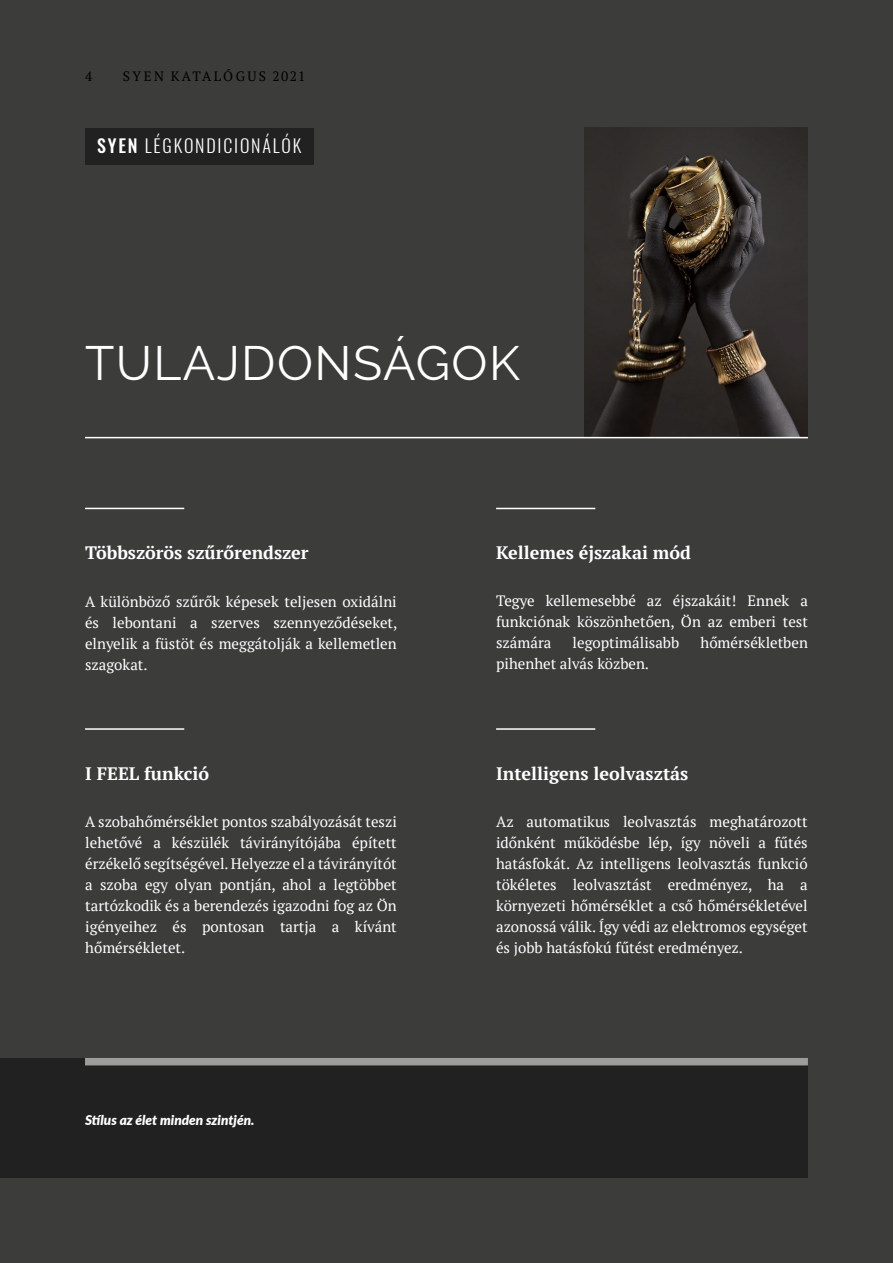
<style>
.page{position:relative;width:893px;height:1263px;background:#3c3c3b}
.page>*{position:absolute;margin:0;border:0;box-sizing:border-box;transform-origin:0 0}
.t1{font:48px "Raleway";letter-spacing:.03em;color:#fff}
.Image_Description{font:700 18px "PT Serif";color:#fff}
.t2{font:300 18px "Oswald";letter-spacing:.1em;color:#fff}
.Image_Description-2{font:15px/21px "PT Serif";color:#fff;text-align:justify}
.t3{font:italic 900 13.5px "Lato";color:#fff}
.t4{font:13.5px "PT Serif";letter-spacing:.17em;color:#000}
.s1{font-weight:500}
</style>
<div class="page">
<img style="left:584px;top:128px;width:224px;height:309px">
<hr style="left:85px;top:437px;width:723px;height:1px;background:#fff">
<hr style="left:85px;top:508px;width:99px;height:1px;background:#fff">
<hr style="left:85px;top:728px;width:99px;height:2px;background:#fff">
<hr style="left:496px;top:728px;width:99px;height:2px;background:#fff">
<hr style="left:496px;top:508px;width:99px;height:1px;background:#fff">
<div style="left:0;top:1058px;width:808px;height:120px;background:#212121"></div>
<div style="left:85px;top:1058px;width:723px;height:7px;background:#9d9d9c"></div>
<div style="left:85px;top:128px;width:228px;height:36px;background:#212121"></div>
<p class="t4" style="left:85px;top:68px;width:9px">4</p>
<p class="t4" style="left:123px;top:68px;width:184px">SYEN KATALÓGUS 2021</p>
<p class="t2" style="left:97px;top:134px;width:206px"><span class="s1">SYEN</span> LÉGKONDICIONÁLÓK</p>
<p class="t1" style="left:85px;top:335px;width:436px">TULAJDONSÁGOK</p>
<p class="Image_Description" style="left:496px;top:540px;width:196px">Kellemes éjszakai mód</p>
<p class="Image_Description" style="left:85px;top:541px;width:225px">Többszörös szűrőrendszer</p>
<p class="Image_Description-2" style="left:85px;top:591px;width:314px">A különböző szűrők képesek teljesen oxidálni és lebontani a szerves szennyeződéseket, elnyelik a füstöt és meggátolják a kellemetlen szagokat.</p>
<p class="Image_Description-2" style="left:496px;top:590px;width:313px">Tegye kellemesebbé az éjszakáit! Ennek a funkciónak köszönhetően, Ön az emberi test számára</p>
<p class="Image_Description-2" style="left:573px;top:632px;width:108px">legoptimálisabb</p>
<p class="Image_Description-2" style="left:700px;top:632px;width:109px">hőmérsékletben</p>
<p class="Image_Description-2" style="left:496px;top:653px;width:155px">pihenhet alvás közben.</p>
<p class="Image_Description" style="left:85px;top:761px;width:126px">I FEEL funkció</p>
<p class="Image_Description" style="left:496px;top:762px;width:194px">Intelligens leolvasztás</p>
<p class="Image_Description-2" style="left:496px;top:811px;width:313px">Az automatikus leolvasztás meghatározott időnként működésbe lép, így növeli a fűtés hatásfokát. Az intelligens leolvasztás funkció tökéletes leolvasztást eredményez, ha a környezeti hőmérséklet a cső hőmérsékletével azonossá válik. Így védi az elektromos egységet és jobb hatásfokú fűtést eredményez.</p>
<p class="Image_Description-2" style="left:85px;top:811px;width:313px">A szobahőmérséklet pontos szabályozását teszi lehetővé a készülék távirányítójába épített érzékelő segítségével. Helyezze el a távirányítót a szoba egy olyan pontján, ahol a legtöbbet tartózkodik és a berendezés igazodni fog az Ön</p>
<p class="Image_Description-2" style="left:85px;top:916px;width:313px">igényeihez és pontosan tartja a kívánt hőmérsékletet.</p>
<p class="t3" style="left:85px;top:1110px;width:171px">Stílus az élet minden szintjén.</p>
</div>
